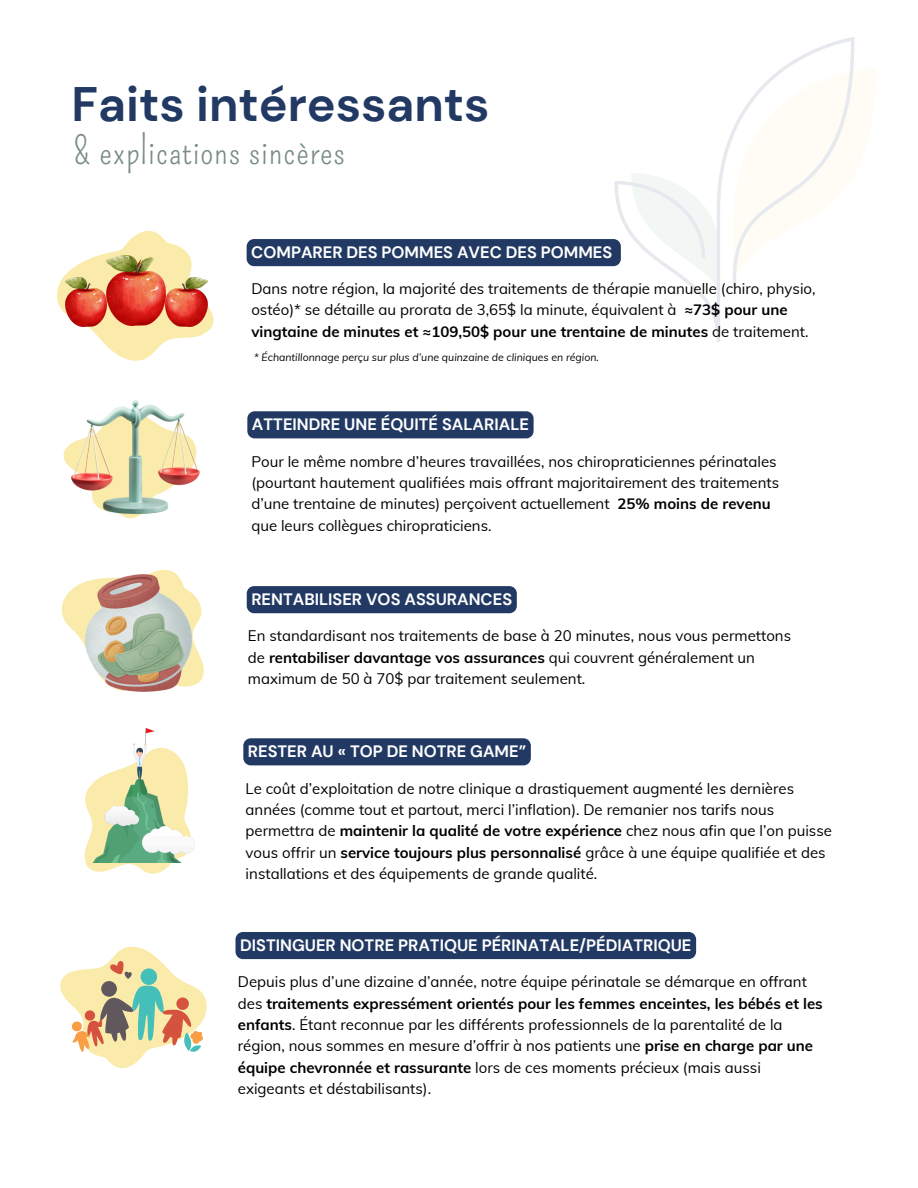
<style>
.page{position:relative;width:918px;height:1188px;background:#fff}
.page>*{position:absolute;margin:0;border:0;box-sizing:border-box;transform-origin:0 0}
.t1{font:700 48.3px "DM Sans";color:#223a63}
.t2{font:37.05px "Pompiere";letter-spacing:.02em;color:#798b86}
.t3{font:700 16.5px "DM Sans";color:#fff}
.t4{font:15px/21.3px "Muli";color:#000}
.t5{font:italic 10.5px "Muli";color:#000}
.s1{font-weight:700}
</style>
<div class="page">
<svg style="left:57px;top:230px;width:157px;height:289px"></svg>
<img style="left:72px;top:400px;width:128px;height:115px">
<svg style="left:61px;top:569px;width:143px;height:117px"></svg>
<img style="left:86px;top:575px;width:106px;height:117px">
<svg style="left:86px;top:841px;width:109px;height:33px"></svg>
<img style="left:84px;top:729px;width:110px;height:134px">
<svg style="left:60px;top:946px;width:147px;height:123px"></svg>
<svg style="left:614px;top:37px;width:240px;height:305px"></svg>
<div style="left:247px;top:411px;width:287px;height:27px;background:#223a63;border-radius:7px"></div>
<div style="left:247px;top:239px;width:374px;height:27px;background:#223a63"></div>
<div style="left:247px;top:586px;width:270px;height:27px;background:#223a63;border-radius:7px"></div>
<div style="left:243px;top:738px;width:288px;height:27px;background:#223a63"></div>
<div style="left:236px;top:932px;width:460px;height:27px;background:#223a63"></div>
<p class="t1" style="left:72px;top:73px;width:419px">Faits intéressants</p>
<p class="t2" style="left:73px;top:130px;width:274px">&amp; explications sincères</p>
<p class="t3" style="left:251px;top:242px;width:363px">COMPARER DES POMMES AVEC DES POMMES</p>
<h3 class="t4" style="left:251px;top:278px;width:566px">Dans notre région, la majorité des traitements de thérapie manuelle (chiro, physio, ostéo)* se détaille au prorata de 3,65$ la minute, équivalent à <span class="s1">≈73$ pour une vingtaine de minutes et ≈109,50$ pour une trentaine de minutes</span> de traitement.</h3>
<p class="t5" style="left:254px;top:350px;width:346px">* Échantillonnage perçu sur plus d’une quinzaine de cliniques en région.</p>
<p class="t3" style="left:252px;top:414px;width:278px">ATTEINDRE UNE ÉQUITÉ SALARIALE</p>
<h4 class="t4" style="left:251px;top:450px;width:529px">Pour le même nombre d’heures travaillées, nos chiropraticiennes périnatales (pourtant hautement qualifiées mais offrant majoritairement des traitements d’une trentaine de minutes) perçoivent actuellement <span class="s1">25% moins de revenu </span>que leurs collègues chiropraticiens.</h4>
<h4 class="t3" style="left:251px;top:589px;width:262px">RENTABILISER VOS ASSURANCES</h4>
<h3 class="t4" style="left:248px;top:625px;width:545px">En standardisant nos traitements de base à 20 minutes, nous vous permettons de <span class="s1">rentabiliser davantage vos assurances</span> qui couvrent généralement un maximum de 50 à 70$ par traitement seulement.</h3>
<p class="t3" style="left:248px;top:741px;width:280px">RESTER AU « TOP DE NOTRE GAME”</p>
<p class="t4" style="left:246px;top:777px;width:588px">Le coût d’exploitation de notre clinique a drastiquement augmenté les dernières années (comme tout et partout, merci l’inflation). De remanier nos tarifs nous permettra de <span class="s1">maintenir la qualité de votre expérience</span> chez nous afin que l’on puisse vous offrir un <span class="s1">service toujours plus personnalisé</span> grâce à une équipe qualifiée et des installations et des équipements de grande qualité.</p>
<h4 class="t3" style="left:240px;top:935px;width:453px">DISTINGUER NOTRE PRATIQUE PÉRINATALE/PÉDIATRIQUE</h4>
<h3 class="t4" style="left:238px;top:971px;width:586px">Depuis plus d’une dizaine d’année, notre équipe périnatale se démarque en offrant des <span class="s1">traitements expressément orientés pour les femmes enceintes, les bébés et les enfants</span>. Étant reconnue par les différents professionnels de la parentalité de la région, nous sommes en mesure d’offrir à nos patients une <span class="s1">prise en charge par une équipe chevronnée et rassurante</span> lors de ces moments précieux (mais aussi exigeants et déstabilisants).</h3>
</div>
